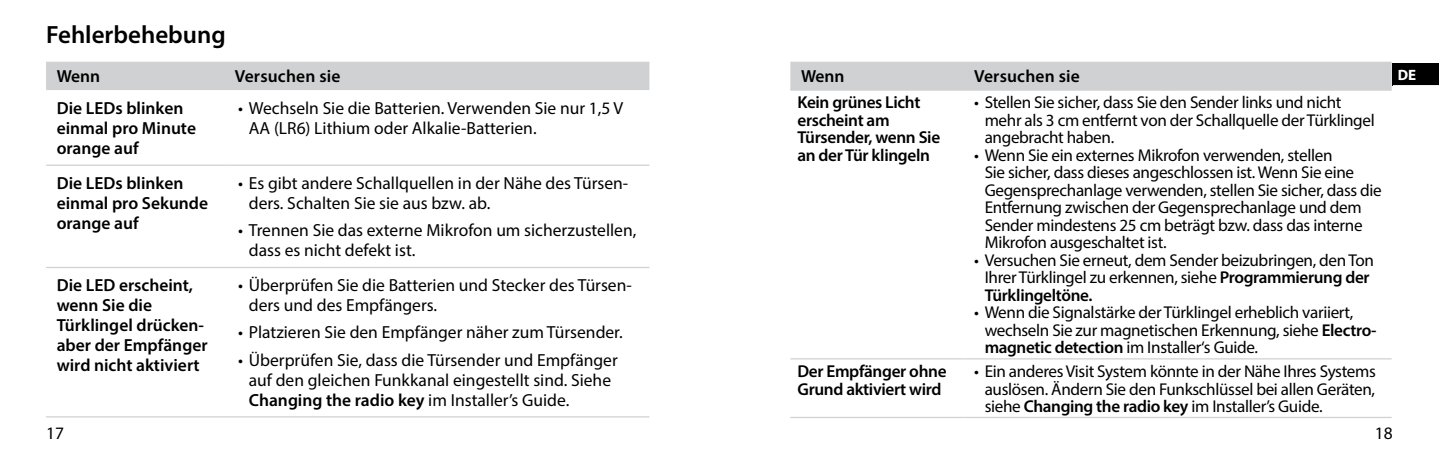
<style>
.page{position:relative;width:1439px;height:461px;background:#fff}
.page>*{position:absolute;margin:0;border:0;box-sizing:border-box;transform-origin:0 0}
.t1{font:600 25px "Myriad Pro";color:#000}
.t2{font:17.5px/20px "Myriad Pro";color:#000}
.t3{font:600 17.5px/20px "Myriad Pro";color:#000}
.t4{font:600 17.25px/17.5px "Myriad Pro";letter-spacing:-.02em;color:#000}
.t5{font:17px/17.5px "Myriad Pro";letter-spacing:-.02em;color:#000}
.t6{font:700 15px "Myriad Pro";color:#fff}
.s1{font-weight:600}
</style>
<div class="page">
<div style="left:46px;top:62px;width:603px;height:28px;background:#d0d1d2"></div>
<hr style="left:46px;top:164px;width:178px;height:2px;background:#d0d1d2">
<hr style="left:224px;top:164px;width:425px;height:2px;background:#d0d1d2">
<hr style="left:46px;top:267px;width:178px;height:1px;background:#d0d1d2">
<hr style="left:224px;top:267px;width:425px;height:1px;background:#d0d1d2">
<hr style="left:46px;top:416px;width:178px;height:1px;background:#d0d1d2">
<hr style="left:224px;top:416px;width:425px;height:1px;background:#d0d1d2">
<div style="left:790px;top:62px;width:601px;height:27px;background:#d0d1d2"></div>
<hr style="left:790px;top:89px;width:173px;height:2px;background:#d0d1d2">
<hr style="left:963px;top:89px;width:428px;height:2px;background:#d0d1d2">
<hr style="left:790px;top:358px;width:173px;height:1px;background:#d0d1d2">
<hr style="left:963px;top:358px;width:428px;height:1px;background:#d0d1d2">
<hr style="left:790px;top:417px;width:173px;height:1px;background:#d0d1d2">
<hr style="left:963px;top:417px;width:428px;height:1px;background:#d0d1d2">
<div style="left:1393px;top:64px;width:46px;height:22px;background:#000"></div>
<hr style="left:1393px;top:85px;width:46px;height:1px;background:#fff">
<h1 class="t1" style="left:46px;top:19px;width:181px">Fehlerbehebung</h1>
<p class="t3" style="left:57px;top:66px;width:45px">Wenn</p>
<p class="t3" style="left:235px;top:66px;width:107px">Versuchen sie</p>
<p class="t3" style="left:57px;top:97px;width:141px">Die LEDs blinken einmal pro Minute orange auf</p>
<p class="t2" style="left:249px;top:98px;width:376px;text-indent:-11px">• Wechseln Sie die Batterien. Verwenden Sie nur 1,5 V<br>AA (LR6) Lithium oder Alkalie-Batterien.</p>
<p class="t3" style="left:57px;top:173px;width:153px">Die LEDs blinken einmal pro Sekunde orange auf</p>
<p class="t2" style="left:249px;top:173px;width:381px;text-indent:-11px">• Es gibt andere Schallquellen in der Nähe des Türsen&shy;ders. Schalten Sie sie aus bzw. ab.</p>
<p class="t2" style="left:249px;top:220px;width:389px;text-indent:-11px">• Trennen Sie das externe Mikrofon um sicherzustellen, dass es nicht defekt ist.</p>
<p class="t3" style="left:57px;top:275px;width:152px">Die LED erscheint, wenn Sie die<br>Türklingel drücken&shy;aber der Empfänger wird nicht aktiviert</p>
<p class="t2" style="left:249px;top:275px;width:384px;text-indent:-11px">• Überprüfen Sie die Batterien und Stecker des Türsen&shy;ders und des Empfängers.</p>
<p class="t2" style="left:238px;top:322px;width:386px">• Platzieren Sie den Empfänger näher zum Türsender.</p>
<p class="t2" style="left:249px;top:349px;width:370px;text-indent:-11px">• Überprüfen Sie, dass die Türsender und Empfänger auf den gleichen Funkkanal eingestellt sind. Siehe<br><span class="s1">Changing the radio key</span> im Installer’s Guide.</p>
<p class="t2" style="left:46px;top:423px;width:19px">17</p>
<p class="t3" style="left:801px;top:66px;width:45px">Wenn</p>
<p class="t3" style="left:974px;top:66px;width:107px">Versuchen sie</p>
<p class="t4" style="left:797px;top:93px;width:144px">Kein grünes Licht erscheint am<br>Türsender, wenn Sie an der Tür klingeln</p>
<p class="t5" style="left:984px;top:93px;width:391px;text-indent:-11px">• Stellen Sie sicher, dass Sie den Sender links und nicht mehr als 3 cm entfernt von der Schallquelle der Türklingel angebracht haben.</p>
<p class="t5" style="left:984px;top:146px;width:399px;text-indent:-11px">• Wenn Sie ein externes Mikrofon verwenden, stellen<br>Sie sicher, dass dieses angeschlossen ist. Wenn Sie eine Gegensprechanlage verwenden, stellen Sie sicher, dass die Entfernung zwischen der Gegensprechanlage und dem Sender mindestens 25 cm beträgt bzw. dass das interne Mikrofon ausgeschaltet ist.</p>
<p class="t5" style="left:984px;top:251px;width:391px;text-indent:-11px">• Versuchen Sie erneut, dem Sender beizubringen, den Ton<br>Ihrer Türklingel zu erkennen, siehe <span class="s1">Programmierung der<br>Türklingeltöne.</span></p>
<p class="t5" style="left:984px;top:303px;width:393px;text-indent:-11px">• Wenn die Signalstärke der Türklingel erheblich variiert, wechseln Sie zur magnetischen Erkennung, siehe <span class="s1">Electro&shy;magnetic detection</span> im Installer‘s Guide.</p>
<p class="t4" style="left:797px;top:362px;width:151px">Der Empfänger ohne<br>Grund aktiviert wird</p>
<p class="t5" style="left:984px;top:362px;width:393px;text-align:justify;text-indent:-11px">• Ein anderes Visit System könnte in der Nähe Ihres Systems auslösen. Ändern Sie den Funkschlüssel bei allen Geräten, siehe <span class="s1">Changing the radio key</span> im Installer’s Guide.</p>
<p class="t6" style="left:1397px;top:65px;width:20px">DE</p>
<p class="t2" style="left:1375px;top:423px;width:19px">18</p>
</div>
